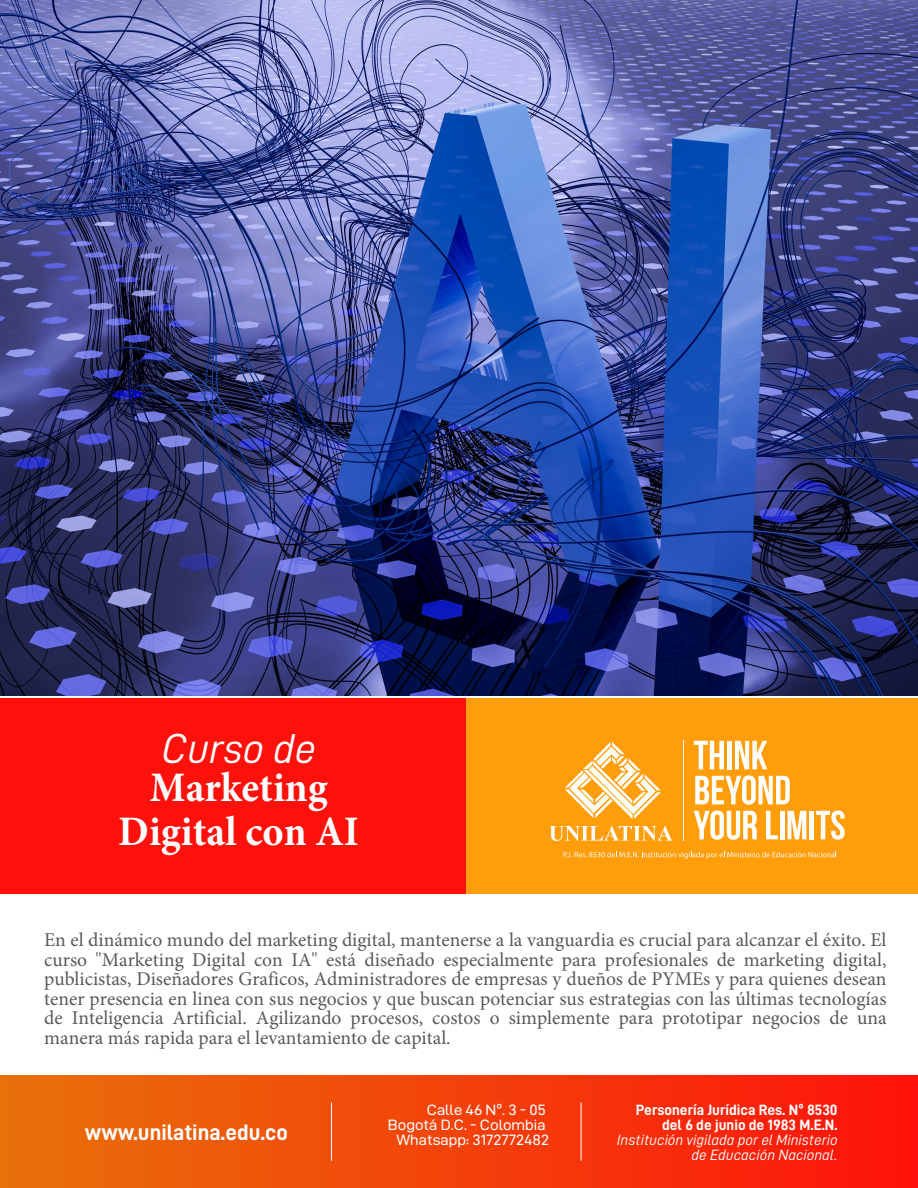
<style>
.page{position:relative;width:918px;height:1188px;background:#fff}
.page>*{position:absolute;margin:0;border:0;box-sizing:border-box;transform-origin:0 0}
.t1{font:700 42px/43.7px "Minion Pro";color:#fff;text-align:center;scale:.96 1}
.t2{font:42px "D DIN Italic";color:#fff}
.t3{font:22.5px "D DIN Bold";color:#fff}
.t4{font:19.5px/19.5px "Minion Pro";color:#58595b;text-align:justify}
.t5{font:15px/15px "D DIN Italic";color:#fff;text-align:right}
.t6{font:15px/15px "D DIN Exp";color:#fff;text-align:right}
.t7{font:15px/15px "D DIN Bold";color:#fff;text-align:right}
</style>
<div class="page">
<div style="left:464px;top:698px;width:454px;height:196px;background:#ff9d0b"></div>
<div style="left:0;top:698px;width:465px;height:196px;background:#ff110b"></div>
<svg style="left:549px;top:826px;width:124px;height:15px"></svg>
<svg style="left:565px;top:742px;width:96px;height:77px"></svg>
<svg style="left:694px;top:741px;width:30px;height:28px"></svg>
<div style="left:727px;top:741px;width:5px;height:28px;background:#fff"></div>
<svg style="left:735px;top:741px;width:32px;height:28px"></svg>
<svg style="left:694px;top:775px;width:112px;height:65px"></svg>
<hr style="left:810px;top:811px;width:4px;height:28px;background:#fff">
<svg style="left:816px;top:810px;width:29px;height:30px"></svg>
<hr style="left:683px;top:741px;width:1px;height:100px;background:#fff">
<svg style="left:564px;top:852px;width:272px;height:7px"></svg>
<div style="left:0;top:1075px;width:918px;height:113px;background:linear-gradient(to right,#e8710a,#ff120b)"></div>
<hr style="left:331px;top:1102px;width:1px;height:59px;background:#fff">
<hr style="left:581px;top:1102px;width:1px;height:59px;background:#fff">
<img style="left:0;top:1px;width:918px;height:694px">
<h1 class="t2" style="left:162px;top:725px;width:156px">Curso de</h1>
<h1 class="t1" style="left:118px;top:765px;width:252px">Marketing<br>Digital con AI</h1>
<p class="t4" style="left:44px;top:930px;width:844px">En el dinámico mundo del marketing digital, mantenerse a la vanguardia es crucial para alcanzar el éxito. El curso "Marketing Digital con IA" está diseñado especialmente para profesionales de marketing digital, publicistas, Diseñadores Graficos, Administradores de empresas y dueños de PYMEs y para quienes desean tener presencia en linea con sus negocios y que buscan potenciar sus estrategias con las últimas tecnologías de Inteligencia Artificial. Agilizando procesos, costos o simplemente para prototipar negocios de una manera más rapida para el levantamiento de capital.</p>
<p class="t3" style="left:85px;top:1120px;width:205px">www.unilatina.edu.co</p>
<p class="t6" style="left:388px;top:1102px;width:159px">Calle 46 Nº. 3 - 05<br>Bogotá D.C. - Colombia</p>
<p class="t6" style="left:397px;top:1132px;width:154px">Whatsapp: 3172772482</p>
<p class="t7" style="left:636px;top:1102px;width:203px">Personería Jurídica Res. Nº 8530 del 6 de junio de 1983 M.E.N.</p>
<p class="t5" style="left:617px;top:1132px;width:222px">Institución vigilada por el Ministerio de Educación Nacional.</p>
</div>
